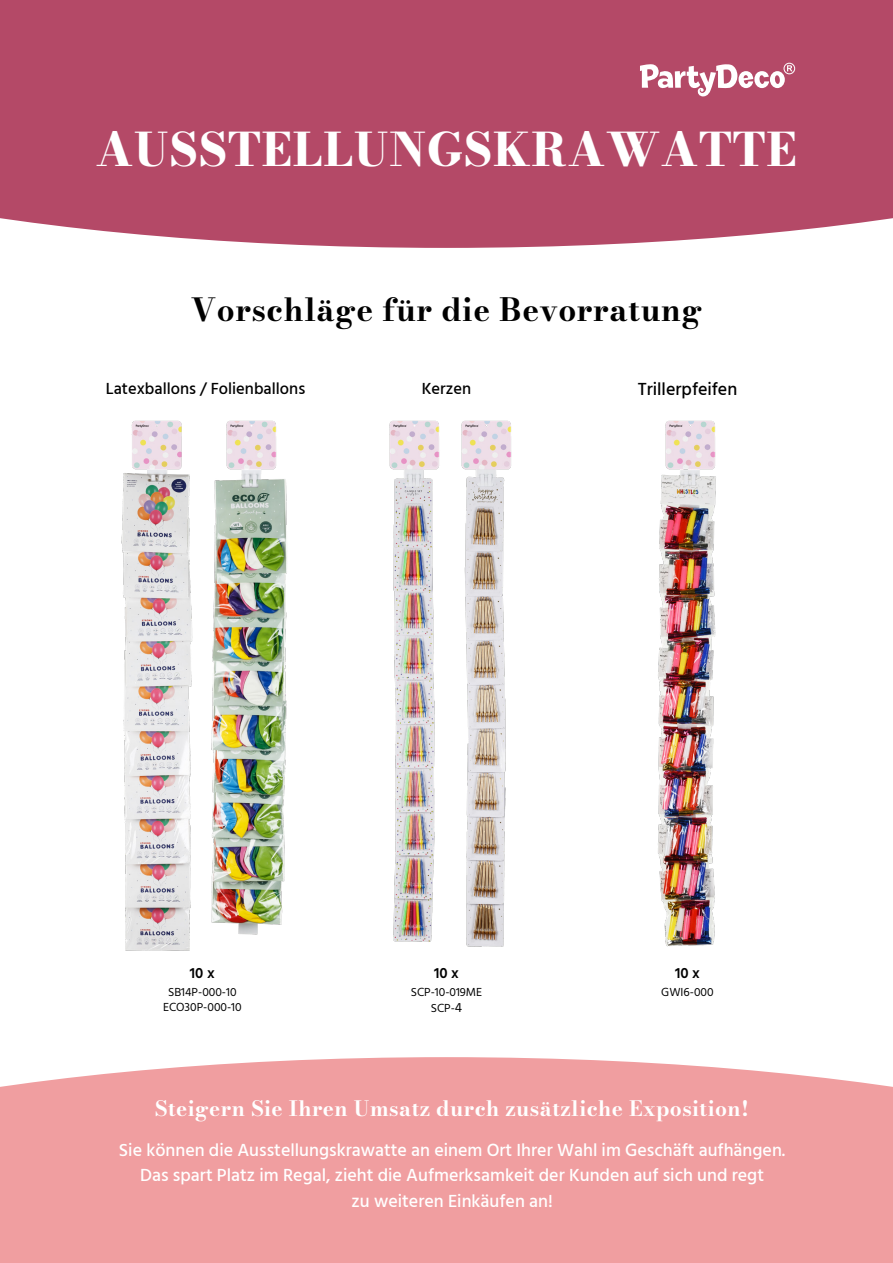
<style>
.page{position:relative;width:893px;height:1263px;background:#fff}
.page>*{position:absolute;margin:0;border:0;box-sizing:border-box;transform-origin:0 0}
.t1{font:800 45.75px "Bodoni Moda 9 pt";letter-spacing:.02em;color:#fff}
.t2{font:700 31.5px "Bodoni Moda 9 pt";letter-spacing:.02em;color:#000}
.t3{font:700 21px "Bodoni Moda 9 pt";letter-spacing:.02em;color:#fff}
.t4{font:500 18px/25.5px "Hind Siliguri";color:#fff;text-align:center}
.t5{font:500 18px "Hind Siliguri";color:#000}
.t6{font:500 16.5px "Hind Siliguri";color:#000}
.t7{font:600 15px "Hind Siliguri";color:#000}
.t8{font:12px/15px "Hind Siliguri";color:#000;text-align:center}
.s1{font-size:13.5px}
</style>
<div class="page">
<div style="left:0;top:0;width:893px;height:248px;background:#b44967"></div>
<div style="left:0;top:1057px;width:893px;height:206px;background:#f09ea0"></div>
<svg style="left:640px;top:63px;width:155px;height:34px"></svg>
<img style="left:121px;top:420px;width:72px;height:531px">
<img style="left:211px;top:420px;width:76px;height:515px">
<img style="left:468px;top:420px;width:44px;height:527px">
<img style="left:389px;top:420px;width:79px;height:527px">
<img style="left:658px;top:420px;width:58px;height:527px">
<h1 class="t1" style="left:96px;top:118px;width:702px">AUSSTELLUNGSKRAWATTE</h1>
<h2 class="t2" style="left:191px;top:288px;width:513px">Vorschläge für die Bevorratung</h2>
<p class="t6" style="left:106px;top:376px;width:201px">Latexballons / Folienballons</p>
<p class="t6" style="left:422px;top:376px;width:51px">Kerzen</p>
<p class="t5" style="left:638px;top:376px;width:101px">Trillerpfeifen</p>
<p class="t7" style="left:190px;top:962px;width:26px">10 x</p>
<p class="t8" style="left:163px;top:985px;width:80px">SB14P-000-10<br>ECO30P-000-10</p>
<p class="t7" style="left:434px;top:962px;width:26px">10 x</p>
<p class="t8" style="left:411px;top:984px;width:73px;line-height:16.5px">SCP-10-019ME<br>SCP-<span class="s1">4</span></p>
<p class="t7" style="left:675px;top:962px;width:26px">10 x</p>
<p class="t8" style="left:661px;top:985px;width:54px">GWI6-000</p>
<p class="t3" style="left:155px;top:1094px;width:596px">Steigern Sie Ihren Umsatz durch zusätzliche Exposition!</p>
<p class="t4" style="left:119px;top:1138px;width:668px">Sie können die Ausstellungskrawatte an einem Ort Ihrer Wahl im Geschäft aufhängen.<br>Das spart Platz im Regal, zieht die Aufmerksamkeit der Kunden auf sich und regt<br>zu weiteren Einkäufen an!</p>
</div>
